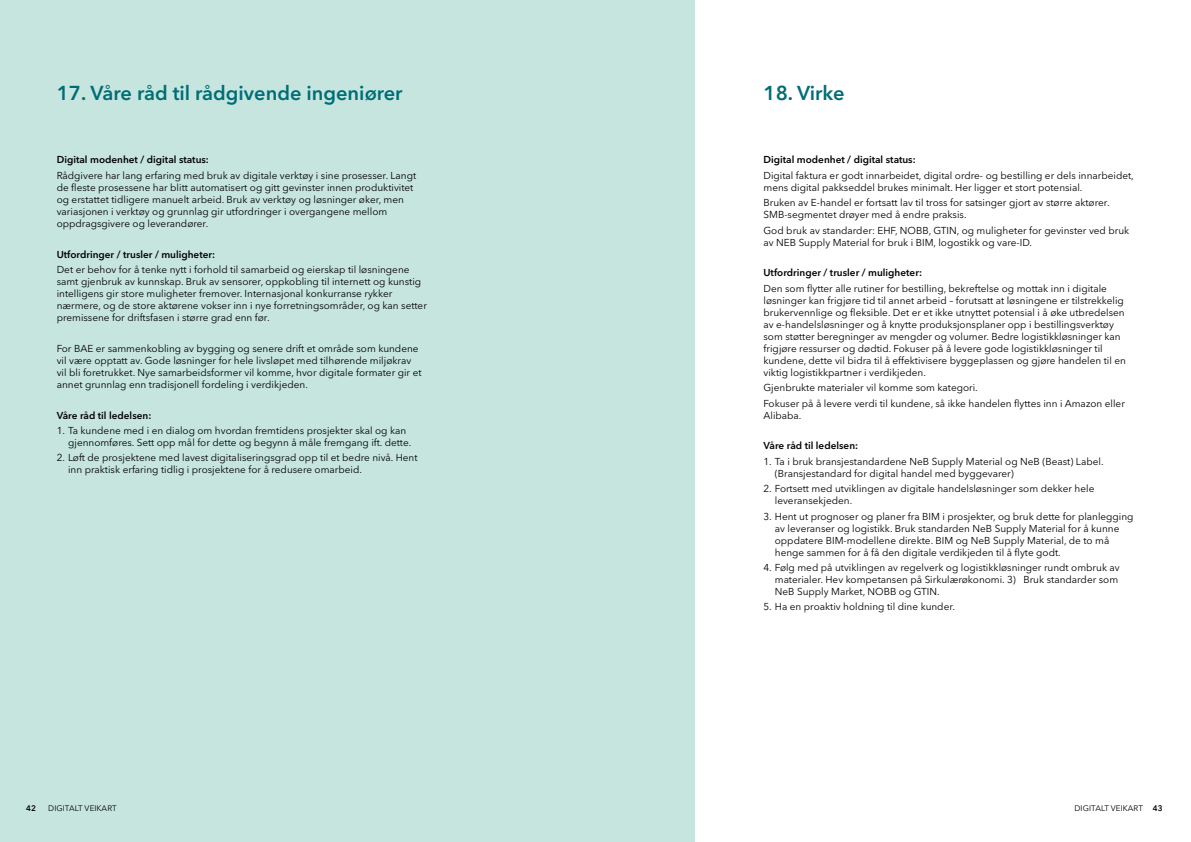
<style>
.page{position:relative;width:1191px;height:842px;background:#fff}
.page>*{position:absolute;margin:0;border:0;box-sizing:border-box;transform-origin:0 0}
.t1{font:600 20px "Avenir Next LT Pro";color:#006d75}
.t2{font:10px/12px "Avenir Next LT Pro";color:#000}
.t3{font:600 10px "Avenir Next LT Pro";color:#000}
.t4{font:8px "Avenir Next LT Pro";letter-spacing:.01em;color:#000}
.t5{font:600 8px "Avenir Next LT Pro";color:#000}
.s1{font-weight:600}
</style>
<div class="page">
<div style="left:0;top:0;width:694px;height:842px;background:#c6e5de"></div>
<h1 class="t1" style="left:57px;top:81px;width:347px">17. Våre råd til rådgivende ingeniører</h1>
<h1 class="t1" style="left:763px;top:81px;width:82px">18. Virke</h1>
<p class="t3" style="left:57px;top:154px;width:154px">Digital modenhet / digital status:</p>
<p class="t2" style="left:57px;top:169px;width:361px">Rådgivere har lang erfaring med bruk av digitale verktøy i sine prosesser. Langt de fleste prosessene har blitt automatisert og gitt gevinster innen produktivitet og erstattet tidligere manuelt arbeid. Bruk av verktøy og løsninger øker, men variasjonen i verktøy og grunnlag gir utfordringer i overgangene mellom oppdragsgivere og leverandører.</p>
<p class="t3" style="left:57px;top:248px;width:160px">Utfordringer / trusler / muligheter:</p>
<p class="t2" style="left:57px;top:263px;width:372px">Det er behov for å tenke nytt i forhold til samarbeid og eierskap til løsningene samt gjenbruk av kunnskap. Bruk av sensorer, oppkobling til internett og kunstig intelligens gir store muligheter fremover. Internasjonal konkurranse rykker nærmere, og de store aktørene vokser inn i nye forretningsområder, og kan setter premissene for driftsfasen i større grad enn før.</p>
<p class="t2" style="left:57px;top:342px;width:366px">For BAE er sammenkobling av bygging og senere drift et område som kundene vil være opptatt av. Gode løsninger for hele livsløpet med tilhørende miljøkrav vil bli foretrukket. Nye samarbeidsformer vil komme, hvor digitale formater gir et annet grunnlag enn tradisjonell fordeling i verdikjeden.</p>
<p class="t3" style="left:57px;top:409px;width:96px">Våre råd til ledelsen:</p>
<p class="t2" style="left:68px;top:424px;width:345px;text-indent:-11px">1. Ta kundene med i en dialog om hvordan fremtidens prosjekter skal og kan gjennomføres. Sett opp mål for dette og begynn å måle fremgang ift. dette.</p>
<p class="t2" style="left:68px;top:452px;width:351px;text-indent:-11px">2. Løft de prosjektene med lavest digitaliseringsgrad opp til et bedre nivå. Hent inn praktisk erfaring tidlig i prosjektene for å redusere omarbeid.</p>
<p class="t3" style="left:763px;top:154px;width:154px">Digital modenhet / digital status:</p>
<p class="t2" style="left:763px;top:169px;width:372px">Digital faktura er godt innarbeidet, digital ordre- og bestilling er dels innarbeidet, mens digital pakkseddel brukes minimalt. Her ligger et stort potensial.</p>
<p class="t2" style="left:763px;top:197px;width:347px">Bruken av E-handel er fortsatt lav til tross for satsinger gjort av større aktører.<br>SMB-segmentet drøyer med å endre praksis.</p>
<p class="t2" style="left:763px;top:224px;width:367px">God bruk av standarder: EHF, NOBB, GTIN, og muligheter for gevinster ved bruk av NEB Supply Material for bruk i BIM, logostikk og vare-ID.</p>
<p class="t3" style="left:763px;top:267px;width:160px">Utfordringer / trusler / muligheter:</p>
<p class="t2" style="left:763px;top:282px;width:364px">Den som flytter alle rutiner for bestilling, bekreftelse og mottak inn i digitale løsninger kan frigjøre tid til annet arbeid – forutsatt at løsningene er tilstrekkelig brukervennlige og fleksible. Det er et ikke utnyttet potensial i å øke utbredelsen av e-handelsløsninger og å knytte produksjonsplaner opp i bestillingsverktøy som støtter beregninger av mengder og volumer. Bedre logistikkløsninger kan frigjøre ressurser og dødtid. Fokuser på å levere gode logistikkløsninger til kundene, dette vil bidra til å effektivisere byggeplassen og gjøre handelen til en viktig logistikkpartner i verdikjeden.</p>
<p class="t2" style="left:763px;top:380px;width:363px;line-height:15.4px">Gjenbrukte materialer vil komme som kategori.<br>Fokuser på å levere verdi til kundene, så ikke handelen flyttes inn i Amazon eller</p>
<p class="t2" style="left:763px;top:409px;width:40px">Alibaba.</p>
<p class="t3" style="left:763px;top:440px;width:96px">Våre råd til ledelsen:</p>
<p class="t2" style="left:775px;top:455px;width:330px;text-indent:-11px">1. Ta i bruk bransjestandardene NeB Supply Material og NeB (Beast) Label. (Bransjestandard for digital handel med byggevarer)</p>
<p class="t2" style="left:775px;top:483px;width:321px;text-indent:-11px">2. Fortsett med utviklingen av digitale handelsløsninger som dekker hele leveransekjeden.</p>
<p class="t2" style="left:775px;top:510px;width:360px;text-indent:-11px">3. Hent ut prognoser og planer fra BIM i prosjekter, og bruk dette for planlegging av leveranser og logistikk. Bruk standarden NeB Supply Material for å kunne oppdatere BIM-modellene direkte. BIM og NeB Supply Material, de to må henge sammen for å få den digitale verdikjeden til å flyte godt.</p>
<p class="t2" style="left:775px;top:561px;width:346px;text-indent:-11px">4. Følg med på utviklingen av regelverk og logistikkløsninger rundt ombruk av materialer. Hev kompetansen på Sirkulærøkonomi. 3) Bruk standarder som<br>NeB Supply Market, NOBB og GTIN.</p>
<p class="t2" style="left:763px;top:601px;width:193px">5. Ha en proaktiv holdning til dine kunder.</p>
<p class="t5" style="left:26px;top:804px;width:11px">42</p>
<p class="t4" style="left:48px;top:804px;width:70px">DIGITALT VEIKART</p>
<p class="t4" style="left:1074px;top:804px;width:90px">DIGITALT VEIKART <span class="s1">43</span></p>
</div>
